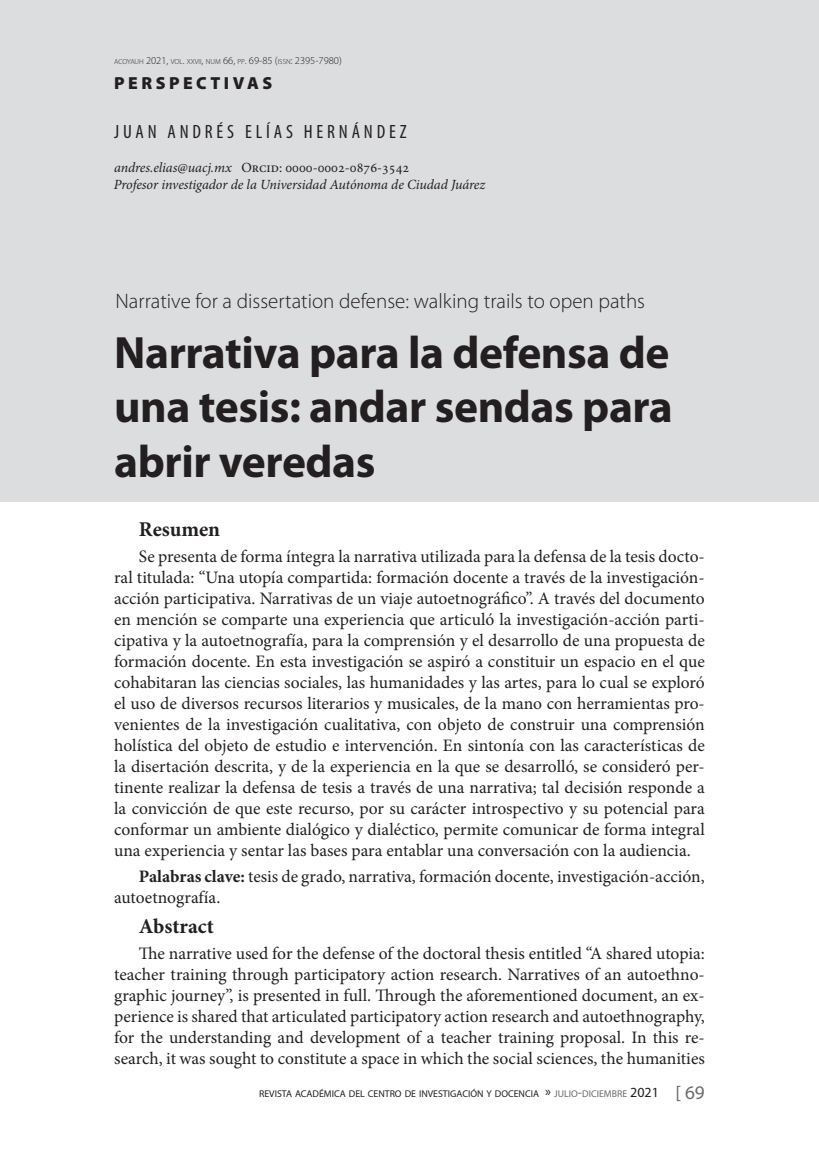
<style>
.page{position:relative;width:819px;height:1166px;background:#fff}
.page>*{position:absolute;margin:0;border:0;box-sizing:border-box;transform-origin:0 0}
.t1{font:700 45.5px/54.6px "Myriad Pro";letter-spacing:-.01em;color:#231f20;text-align:justify}
.t2{font:300 21px "Myriad Pro";color:#231f20}
.Texto_general{font:700 21px "Minion Pro";color:#231f20}
.t3{font:condensed 19.25px "Myriad Pro";letter-spacing:.2em;color:#231f20}
.Texto_general-2{font:17.5px/21px "Minion Pro";color:#231f20;text-align:justify}
.t4{font:900 17.5px "Myriad Pro";letter-spacing:.2em;color:#231f20}
.t5{font:italic 14px "Minion Pro";letter-spacing:-.01em;color:#231f20}
.t6{font:14px "Minion Pro";color:#231f20}
.t7{font:300 10.5px "Myriad Pro";color:#231f20}
.t8{font:9.8px "Myriad Pro";color:#231f20}
.s1{font-size:7.35px}
.s2{font-style:italic}
.s3{font-weight:700}
.s4{font-size:14px}
.s5{color:#6b6b6e}
.s6{font-size:14px;color:#6b6b6e}
.s7{font-size:19.25px;color:#6b6b6e}
</style>
<div class="page">
<div style="left:0;top:0;width:819px;height:501px;background:#dcdddf"></div>
<p class="t7" style="left:114px;top:54px;width:229px"><span class="s1">ACOYAUH</span> 2021, <span class="s1">VOL</span>. <span class="s1">XXVII</span>, <span class="s1">NUM</span> 66, <span class="s1">PP</span>. 69-85 (<span class="s1">ISSN</span>: 2395-7980)</p>
<p class="t4" style="left:114px;top:72px;width:159px">PERSPECTIVAS</p>
<p class="t3" style="left:114px;top:120px;width:294px">JUAN ANDRÉS ELÍAS HERNÁNDEZ</p>
<p class="t6" style="left:114px;top:158px;width:297px"><span class="s2">andres.elias@uacj.mx</span> Orcid: 0000-0002-0876-3542</p>
<p class="t5" style="left:114px;top:175px;width:373px">Profesor investigador de la Universidad Autónoma de Ciudad Juárez</p>
<p class="t2" style="left:115px;top:288px;width:531px">Narrative for a dissertation defense: walking trails to open paths</p>
<p class="t1" style="left:114px;top:325px;width:560px">Narrativa para la defensa de una tesis: andar sendas para abrir veredas</p>
<p class="Texto_general" style="left:139px;top:515px;width:83px">Resumen</p>
<p class="Texto_general-2" style="left:114px;top:546px;width:592px;text-indent:25px">Se presenta de forma íntegra la narrativa utilizada para la defensa de la tesis docto&shy;ral titulada: “Una utopía compartida: formación docente a través de la investigación&shy;acción participativa. Narrativas de un viaje autoetnográfico”. A través del documento en mención se comparte una experiencia que articuló la investigación-acción parti&shy;cipativa y la autoetnografía, para la comprensión y el desarrollo de una propuesta de formación docente. En esta investigación se aspiró a constituir un espacio en el que cohabitaran las ciencias sociales, las humanidades y las artes, para lo cual se exploró el uso de diversos recursos literarios y musicales, de la mano con herramientas pro&shy;venientes de la investigación cualitativa, con objeto de construir una comprensión holística del objeto de estudio e intervención. En sintonía con las características de la disertación descrita, y de la experiencia en la que se desarrolló, se consideró per&shy;tinente realizar la defensa de tesis a través de una narrativa; tal decisión responde a la convicción de que este recurso, por su carácter introspectivo y su potencial para conformar un ambiente dialógico y dialéctico, permite comunicar de forma integral una experiencia y sentar las bases para entablar una conversación con la audiencia.</p>
<p class="Texto_general-2" style="left:114px;top:866px;width:592px;text-indent:25px"><span class="s3">Palabras clave:</span> tesis de grado, narrativa, formación docente, investigación-acción, autoetnografía.</p>
<p class="Texto_general" style="left:139px;top:912px;width:77px">Abstract</p>
<p class="Texto_general-2" style="left:114px;top:943px;width:592px;text-indent:25px">The narrative used for the defense of the doctoral thesis entitled “A shared utopia: teacher training through participatory action research. Narratives of an autoethno&shy;graphic journey”, is presented in full. Through the aforementioned document, an ex&shy;perience is shared that articulated participatory action research and autoethnography, for the understanding and development of a teacher training proposal. In this re&shy;search, it was sought to constitute a space in which the social sciences, the humanities</p>
<p class="t8" style="left:259px;top:1088px;width:447px">REVISTA ACADÉMICA DEL CENTRO DE INVESTIGACIÓN Y DOCENCIA <span class="s4">»</span> <span class="s5">JULIO</span><span class="s6">-</span><span class="s5">DICIEMBRE</span> <span class="s4">2021</span> <span class="s7">[</span> <span class="s7">69</span></p>
</div>
